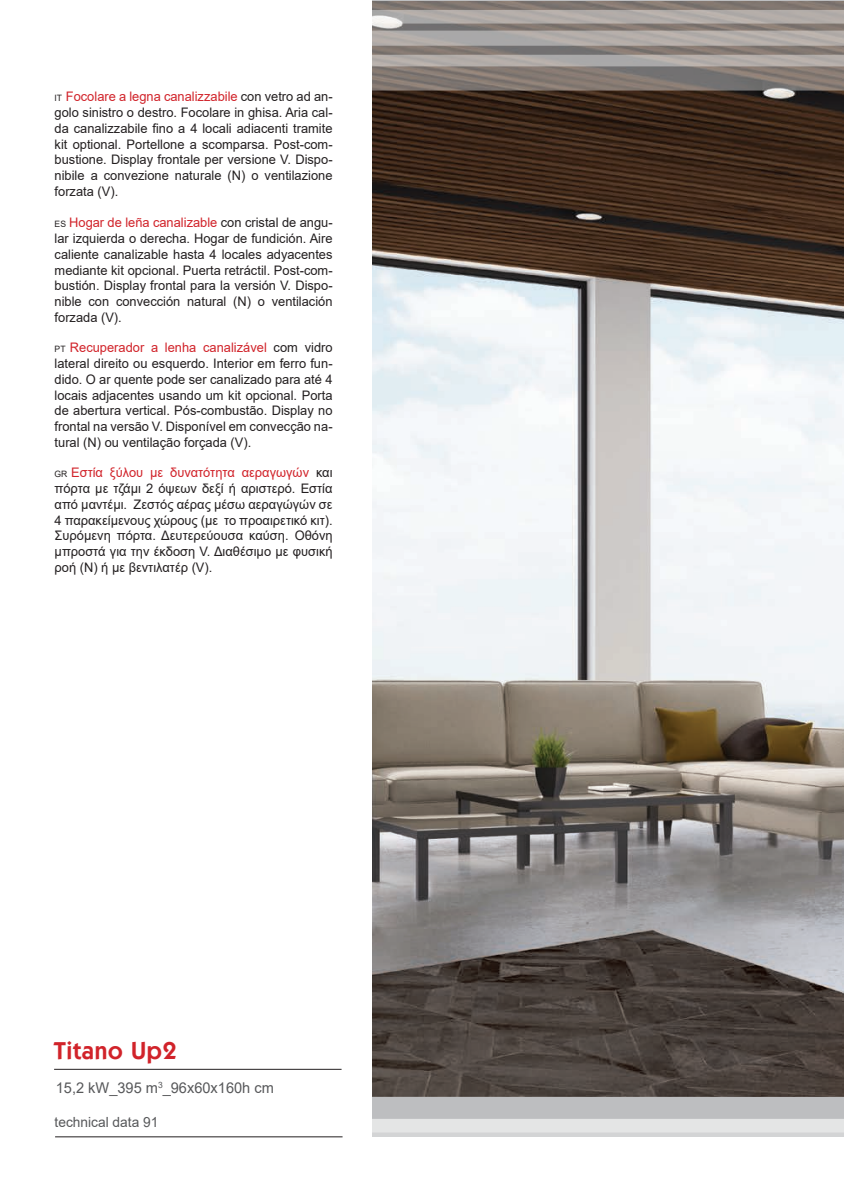
<style>
.page{position:relative;width:844px;height:1191px;background:#fff}
.page>*{position:absolute;margin:0;border:0;box-sizing:border-box;transform-origin:0 0}
.t1{font:600 24.5px "Kabel IT Cby BT";letter-spacing:.03em;color:#d1232a}
.t2{font:14.88px "Arial";color:#57585a}
.t3{font:14px "Arial";color:#57585a}
.t4{font:13.12px/15.8px "Arial";color:#231f20;text-align:justify}
.s1{font-size:8.75px}
.s2{color:#d1232a}
</style>
<div class="page">
<img style="left:372px;top:91px;width:471px;height:1005px">
<svg style="left:372px;top:66px;width:471px;height:25px;background:#807772"></svg>
<svg style="left:372px;top:46px;width:471px;height:20px;background:#9b9490"></svg>
<svg style="left:372px;top:24px;width:471px;height:22px;background:#a29c98"></svg>
<svg style="left:372px;top:0;width:471px;height:24px;background:#a09995"></svg>
<hr style="left:54px;top:1068px;width:287px;height:1px;background:#231f20">
<svg style="left:55px;top:1132px;width:788px;height:6px"></svg>
<svg style="left:372px;top:1096px;width:471px;height:36px;background:#c8c9ca"></svg>
<hr style="left:55px;top:1136px;width:287px;height:1px;background:#231f20">
<p class="t4" style="left:55px;top:89px;width:279px"><span class="s1">IT</span> <span class="s2">Focolare a legna canalizzabile</span> con vetro ad an&shy;golo sinistro o destro. Focolare in ghisa. Aria cal&shy;da canalizzabile fino a 4 locali adiacenti tramite kit optional. Portellone a scomparsa. Post-com&shy;bustione. Display frontale per versione V. Dispo&shy;nibile a convezione naturale (N) o ventilazione forzata (V).</p>
<p class="t4" style="left:55px;top:215px;width:279px"><span class="s1">ES</span> <span class="s2">Hogar de leña canalizable</span> con cristal de angu&shy;lar izquierda o derecha. Hogar de fundición. Aire caliente canalizable hasta 4 locales adyacentes mediante kit opcional. Puerta retráctil. Post-com&shy;bustión. Display frontal para la versión V. Dispo&shy;nible con convección natural (N) o ventilación forzada (V).</p>
<p class="t4" style="left:55px;top:340px;width:279px"><span class="s1">PT</span> <span class="s2">Recuperador a lenha canalizável</span> com vidro lateral direito ou esquerdo. Interior em ferro fun&shy;dido. O ar quente pode ser canalizado para até 4 locais adjacentes usando um kit opcional. Porta de abertura vertical. Pós-combustão. Display no frontal na versão V. Disponível em convecção na&shy;tural (N) ou ventilação forçada (V).</p>
<p class="t4" style="left:55px;top:465px;width:279px"><span class="s1">GR</span> <span class="s2">Εστία ξύλου με δυνατότητα αεραγωγών</span> και πόρτα με τζάμι 2 όψεων δεξί ή αριστερό. Εστία από μαντέμι. Ζεστός αέρας μέσω αεραγώγών σε 4 παρακείμενους χώρους (με το προαιρετικό κιτ).<br>Συρόμενη πόρτα. Δευτερεύουσα καύση. Οθόνη μπροστά για την έκδοση V. Διαθέσιμο με φυσική ροή (N) ή με βεντιλατέρ (V).</p>
<h1 class="t1" style="left:54px;top:1035px;width:124px">Titano Up2</h1>
<p class="t2" style="left:56px;top:1077px;width:219px">15,2 kW_395 m<sup>3</sup>_96x60x160h cm</p>
<p class="t3" style="left:55px;top:1112px;width:105px">technical data 91</p>
</div>
